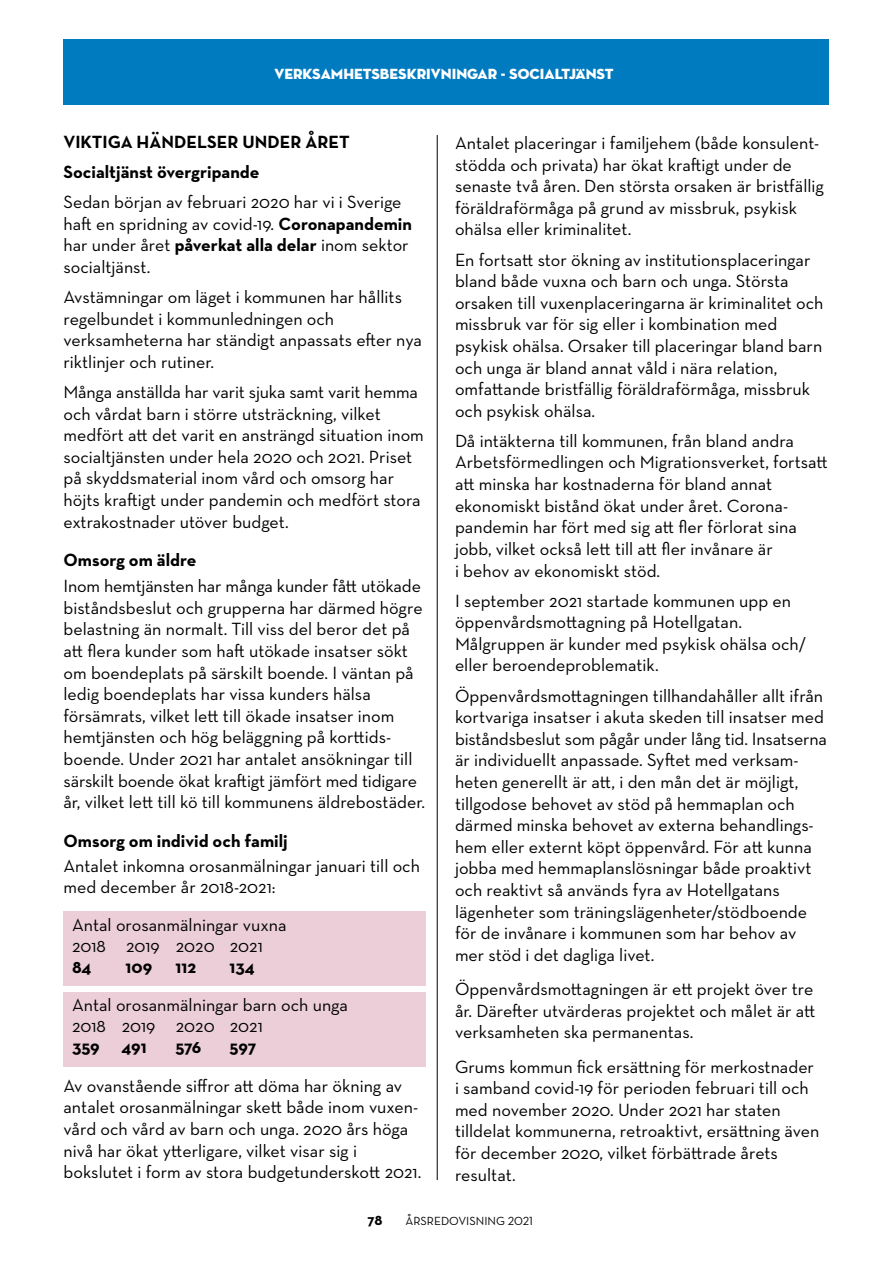
<style>
.page{position:relative;width:893px;height:1263px;background:#fff}
.page>*{position:absolute;margin:0;border:0;box-sizing:border-box;transform-origin:0 0}
.t1{font:18px/21.6px "Neutraface Text";color:#000}
.t2{font:700 18px/30.2px "Neutraface Text";color:#000}
.t3{font:15px "Neutraface Display Titling";color:#fff}
.t4{font:700 15px "Neutraface Text";color:#000}
.t5{font:12px "Neutraface Text";color:#000}
.s1{font-weight:700}
</style>
<div class="page">
<div style="left:64px;top:992px;width:362px;height:74px;background:#ebced7"></div>
<div style="left:63px;top:911px;width:363px;height:74px;background:#ebced7"></div>
<div style="left:64px;top:39px;width:765px;height:66px;background:#007bc0"></div>
<hr style="left:437px;top:135px;width:1px;height:1045px;background:#000">
<p class="t3" style="left:275px;top:65px;width:340px">VERKSAMHETSBESKRIVNINGAR - SOCIALTJÄNST</p>
<p class="t2" style="left:64px;top:127px;width:288px">VIKTIGA HÄNDELSER UNDER ÅRET<br>Socialtjänst övergripande</p>
<p class="t1" style="left:64px;top:191px;width:350px">Sedan början av februari 2020 har vi i Sverige haft en spridning av covid-19. <span class="s1">Coronapandemin </span>har under året <span class="s1">påverkat alla delar</span> inom sektor socialtjänst.</p>
<p class="t1" style="left:64px;top:286px;width:360px">Avstämningar om läget i kommunen har hållits regelbundet i kommunledningen och verksamheterna har ständigt anpassats efter nya riktlinjer och rutiner.</p>
<p class="t1" style="left:64px;top:381px;width:362px">Många anställda har varit sjuka samt varit hemma och vårdat barn i större utsträckning, vilket medfört att det varit en ansträngd situation inom socialtjänsten under hela 2020 och 2021. Priset på skyddsmaterial inom vård och omsorg har höjts kraftigt under pandemin och medfört stora extrakostnader utöver budget.</p>
<p class="t2" style="left:64px;top:545px;width:134px">Omsorg om äldre</p>
<p class="t1" style="left:64px;top:575px;width:363px">Inom hemtjänsten har många kunder fått utökade biståndsbeslut och grupperna har därmed högre belastning än normalt. Till viss del beror det på att flera kunder som haft utökade insatser sökt om boendeplats på särskilt boende. I väntan på ledig boendeplats har vissa kunders hälsa försämrats, vilket lett till ökade insatser inom hemtjänsten och hög beläggning på korttids&shy;boende. Under 2021 har antalet ansökningar till särskilt boende ökat kraftigt jämfört med tidigare år, vilket lett till kö till kommunens äldrebostäder.</p>
<p class="t2" style="left:64px;top:825px;width:226px">Omsorg om individ och familj</p>
<p class="t1" style="left:64px;top:855px;width:358px;line-height:21px">Antalet inkomna orosanmälningar januari till och med december år 2018-2021:</p>
<p class="t1" style="left:72px;top:914px;width:216px;line-height:21px">Antal orosanmälningar vuxna<br>2018 2019 2020 2021</p>
<p class="t2" style="left:72px;top:952px;width:21px">84</p>
<p class="t2" style="left:125px;top:952px;width:28px">109</p>
<p class="t2" style="left:175px;top:952px;width:22px">112</p>
<p class="t2" style="left:229px;top:952px;width:27px">134</p>
<p class="t1" style="left:72px;top:994px;width:278px;line-height:21px">Antal orosanmälningar barn och unga<br>2018 2019 2020 2021</p>
<p class="t2" style="left:72px;top:1032px;width:76px">359 491</p>
<p class="t2" style="left:175px;top:1032px;width:28px">576</p>
<p class="t2" style="left:229px;top:1032px;width:29px">597</p>
<p class="t1" style="left:64px;top:1074px;width:359px">Av ovanstående siffror att döma har ökning av antalet orosanmälningar skett både inom vuxen&shy;vård och vård av barn och unga. 2020 års höga nivå har ökat ytterligare, vilket visar sig i bokslutet i form av stora budgetunderskott 2021.</p>
<p class="t1" style="left:455px;top:132px;width:370px">Antalet placeringar i familjehem (både konsulent&shy;stödda och privata) har ökat kraftigt under de senaste två åren. Den största orsaken är bristfällig föräldraförmåga på grund av missbruk, psykisk ohälsa eller kriminalitet.</p>
<p class="t1" style="left:455px;top:248px;width:370px">En fortsatt stor ökning av institutionsplaceringar bland både vuxna och barn och unga. Största orsaken till vuxenplaceringarna är kriminalitet och missbruk var för sig eller i kombination med psykisk ohälsa. Orsaker till placeringar bland barn och unga är bland annat våld i nära relation, omfattande bristfällig föräldraförmåga, missbruk och psykisk ohälsa.</p>
<p class="t1" style="left:455px;top:430px;width:374px">Då intäkterna till kommunen, från bland andra Arbetsförmedlingen och Migrationsverket, fortsatt att minska har kostnaderna för bland annat ekonomiskt bistånd ökat under året. Corona&shy;pandemin har fört med sig att fler förlorat sina jobb, vilket också lett till att fler invånare är<br>i behov av ekonomiskt stöd.</p>
<p class="t1" style="left:455px;top:589px;width:353px">I september 2021 startade kommunen upp en öppenvårdsmottagning på Hotellgatan.<br>Målgruppen är kunder med psykisk ohälsa och/ eller beroendeproblematik.</p>
<p class="t1" style="left:455px;top:684px;width:373px">Öppenvårdsmottagningen tillhandahåller allt ifrån kortvariga insatser i akuta skeden till insatser med biståndsbeslut som pågår under lång tid. Insatserna är individuellt anpassade. Syftet med verksam&shy;heten generellt är att, i den mån det är möjligt, tillgodose behovet av stöd på hemmaplan och därmed minska behovet av externa behandlings&shy;hem eller externt köpt öppenvård. För att kunna jobba med hemmaplanslösningar både proaktivt och reaktivt så används fyra av Hotellgatans lägenheter som träningslägenheter/stödboende för de invånare i kommunen som har behov av mer stöd i det dagliga livet.</p>
<p class="t1" style="left:455px;top:978px;width:362px;text-align:justify">Öppenvårdsmottagningen är ett projekt över tre år. Därefter utvärderas projektet och målet är att verksamheten ska permanentas.</p>
<p class="t1" style="left:455px;top:1055px;width:366px">Grums kommun fick ersättning för merkostnader i samband covid-19 för perioden februari till och med november 2020. Under 2021 har staten tilldelat kommunerna, retroaktivt, ersättning även för december 2020, vilket förbättrade årets resultat.</p>
<p class="t4" style="left:367px;top:1210px;width:16px">78</p>
<p class="t5" style="left:406px;top:1213px;width:129px">ÅRSREDOVISNING 2021</p>
</div>
